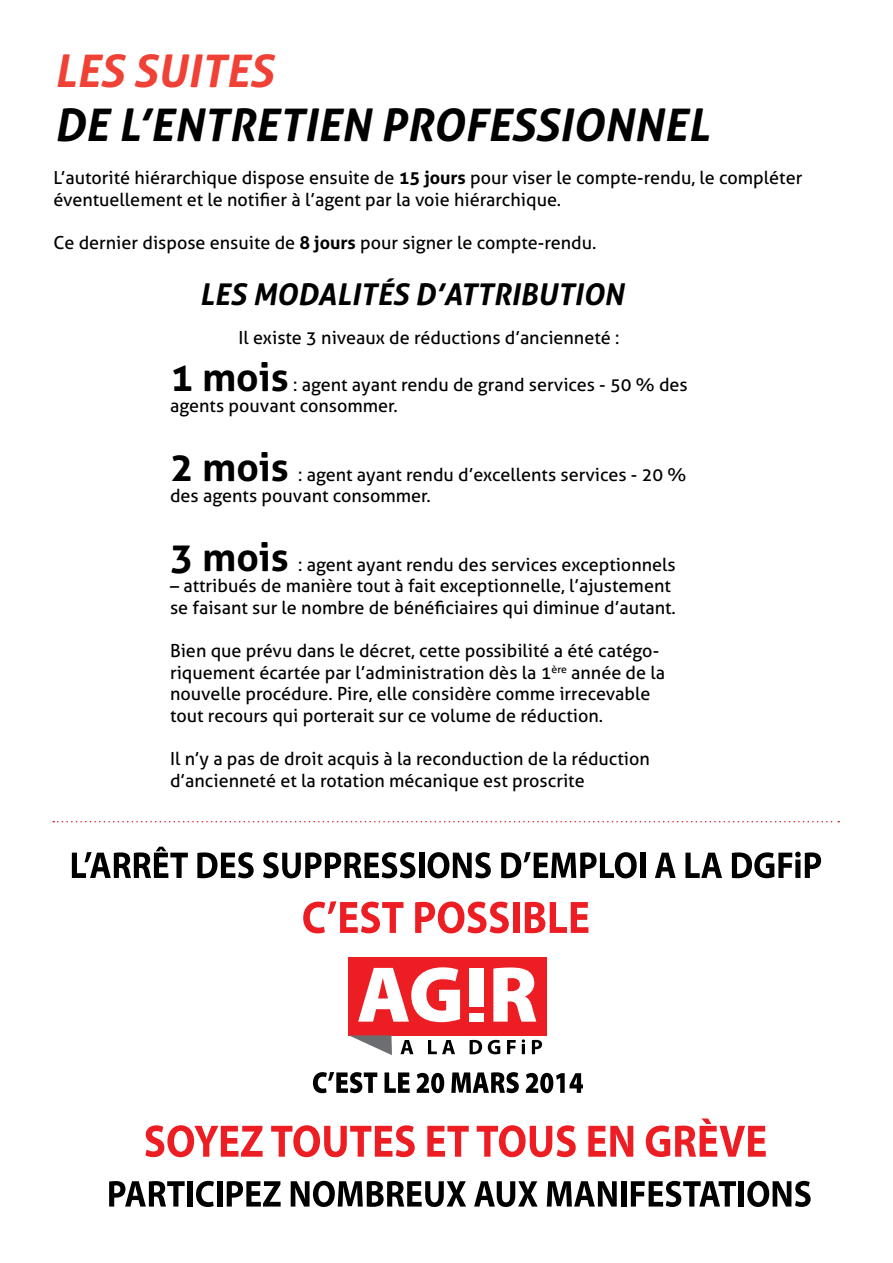
<style>
.page{position:relative;width:893px;height:1263px;background:#fff}
.page>*{position:absolute;margin:0;border:0;box-sizing:border-box;transform-origin:0 0}
.t1{font:italic 700 45px "Aller";color:#000}
.t2{font:italic 700 45px "Aller";color:#ef4135}
.t3{font:italic 700 30px "Aller";color:#000}
.t4{font:18px/21.6px "Aller";color:#000}
.s1{font-weight:700}
.s2{font-weight:700;font-size:39px}
</style>
<div class="page">
<div style="left:349px;top:957px;width:198px;height:78px;background:#ed1d24"></div>
<svg style="left:349px;top:1035px;width:43px;height:20px"></svg>
<svg style="left:313px;top:1072px;width:64px;height:21px"></svg>
<svg style="left:385px;top:1072px;width:25px;height:21px"></svg>
<svg style="left:417px;top:1073px;width:27px;height:20px"></svg>
<svg style="left:451px;top:1072px;width:68px;height:21px"></svg>
<svg style="left:526px;top:1073px;width:57px;height:20px"></svg>
<svg style="left:400px;top:1040px;width:13px;height:14px"></svg>
<svg style="left:428px;top:1040px;width:27px;height:14px"></svg>
<svg style="left:470px;top:1040px;width:12px;height:14px"></svg>
<svg style="left:488px;top:1040px;width:12px;height:14px"></svg>
<svg style="left:507px;top:1040px;width:9px;height:14px"></svg>
<svg style="left:522px;top:1039px;width:3px;height:15px"></svg>
<svg style="left:532px;top:1040px;width:10px;height:14px"></svg>
<svg style="left:358px;top:967px;width:102px;height:55px"></svg>
<svg style="left:493px;top:967px;width:43px;height:55px"></svg>
<svg style="left:145px;top:1125px;width:118px;height:32px"></svg>
<svg style="left:271px;top:1125px;width:144px;height:32px"></svg>
<svg style="left:427px;top:1126px;width:42px;height:31px"></svg>
<svg style="left:477px;top:1125px;width:99px;height:32px"></svg>
<svg style="left:588px;top:1126px;width:45px;height:31px"></svg>
<svg style="left:646px;top:1118px;width:120px;height:39px"></svg>
<div style="left:469px;top:968px;width:14px;height:38px;background:#fff"></div>
<div style="left:469px;top:1013px;width:14px;height:9px;background:#fff"></div>
<svg style="left:109px;top:1181px;width:76px;height:25px"></svg>
<div style="left:187px;top:1181px;width:6px;height:25px;background:#000"></div>
<svg style="left:196px;top:1181px;width:18px;height:26px"></svg>
<div style="left:217px;top:1181px;width:5px;height:25px;background:#000"></div>
<svg style="left:227px;top:1181px;width:54px;height:25px"></svg>
<svg style="left:291px;top:1181px;width:175px;height:26px"></svg>
<svg style="left:474px;top:1181px;width:64px;height:26px"></svg>
<svg style="left:547px;top:1181px;width:70px;height:25px"></svg>
<div style="left:621px;top:1181px;width:5px;height:25px;background:#000"></div>
<svg style="left:631px;top:1181px;width:105px;height:26px"></svg>
<div style="left:739px;top:1181px;width:5px;height:25px;background:#000"></div>
<svg style="left:747px;top:1181px;width:64px;height:26px"></svg>
<svg style="left:72px;top:847px;width:116px;height:31px"></svg>
<svg style="left:197px;top:852px;width:57px;height:26px"></svg>
<svg style="left:263px;top:852px;width:152px;height:26px"></svg>
<div style="left:419px;top:853px;width:5px;height:25px;background:#000"></div>
<svg style="left:428px;top:852px;width:63px;height:26px"></svg>
<svg style="left:501px;top:852px;width:136px;height:26px"></svg>
<div style="left:640px;top:853px;width:5px;height:25px;background:#000"></div>
<svg style="left:655px;top:853px;width:21px;height:25px"></svg>
<svg style="left:685px;top:853px;width:37px;height:25px"></svg>
<svg style="left:732px;top:852px;width:89px;height:26px"></svg>
<svg style="left:303px;top:901px;width:100px;height:32px"></svg>
<svg style="left:415px;top:901px;width:94px;height:32px"></svg>
<div style="left:513px;top:902px;width:6px;height:31px;background:#ed1d24"></div>
<svg style="left:525px;top:902px;width:63px;height:31px"></svg>
<svg style="left:53px;top:821px;width:786px;height:1px"></svg>
<h1 class="t2" style="left:54px;top:43px;width:221px">LES SUITES</h1>
<h1 class="t1" style="left:54px;top:97px;width:657px">DE L’ENTRETIEN PROFESSIONNEL</h1>
<p class="t4" style="left:54px;top:167px;width:750px">L’autorité hiérarchique dispose ensuite de <span class="s1">15 jours</span> pour viser le compte-rendu, le compléter éventuellement et le notifier à l’agent par la voie hiérarchique.</p>
<p class="t4" style="left:54px;top:232px;width:544px">Ce dernier dispose ensuite de <span class="s1">8 jours</span> pour signer le compte-rendu.</p>
<h2 class="t3" style="left:200px;top:275px;width:426px">LES MODALITÉS D’ATTRIBUTION</h2>
<p class="t4" style="left:239px;top:327px;width:382px">Il existe 3 niveaux de réductions d’ancienneté :</p>
<p class="t4" style="left:170px;top:373px;width:519px"><span class="s2">1 mois</span> : agent ayant rendu de grand services - 50 % des agents pouvant consommer.</p>
<p class="t4" style="left:170px;top:463px;width:518px"><span class="s2">2 mois</span> : agent ayant rendu d’excellents services - 20 % des agents pouvant consommer.</p>
<p class="t4" style="left:170px;top:553px;width:507px"><span class="s2">3 mois</span> : agent ayant rendu des services exceptionnels</p>
<p class="t4" style="left:170px;top:575px;width:507px">– attribués de manière tout à fait exceptionnelle, l’ajustement se faisant sur le nombre de bénéficiaires qui diminue d’autant.</p>
<p class="t4" style="left:170px;top:640px;width:497px">Bien que prévu dans le décret, cette possibilité a été catégo&shy;riquement écartée par l’administration dès la 1<sup>ère</sup> année de la nouvelle procédure. Pire, elle considère comme irrecevable tout recours qui porterait sur ce volume de réduction.</p>
<p class="t4" style="left:170px;top:748px;width:481px">Il n’y a pas de droit acquis à la reconduction de la réduction d’ancienneté et la rotation mécanique est proscrite</p>
</div>
